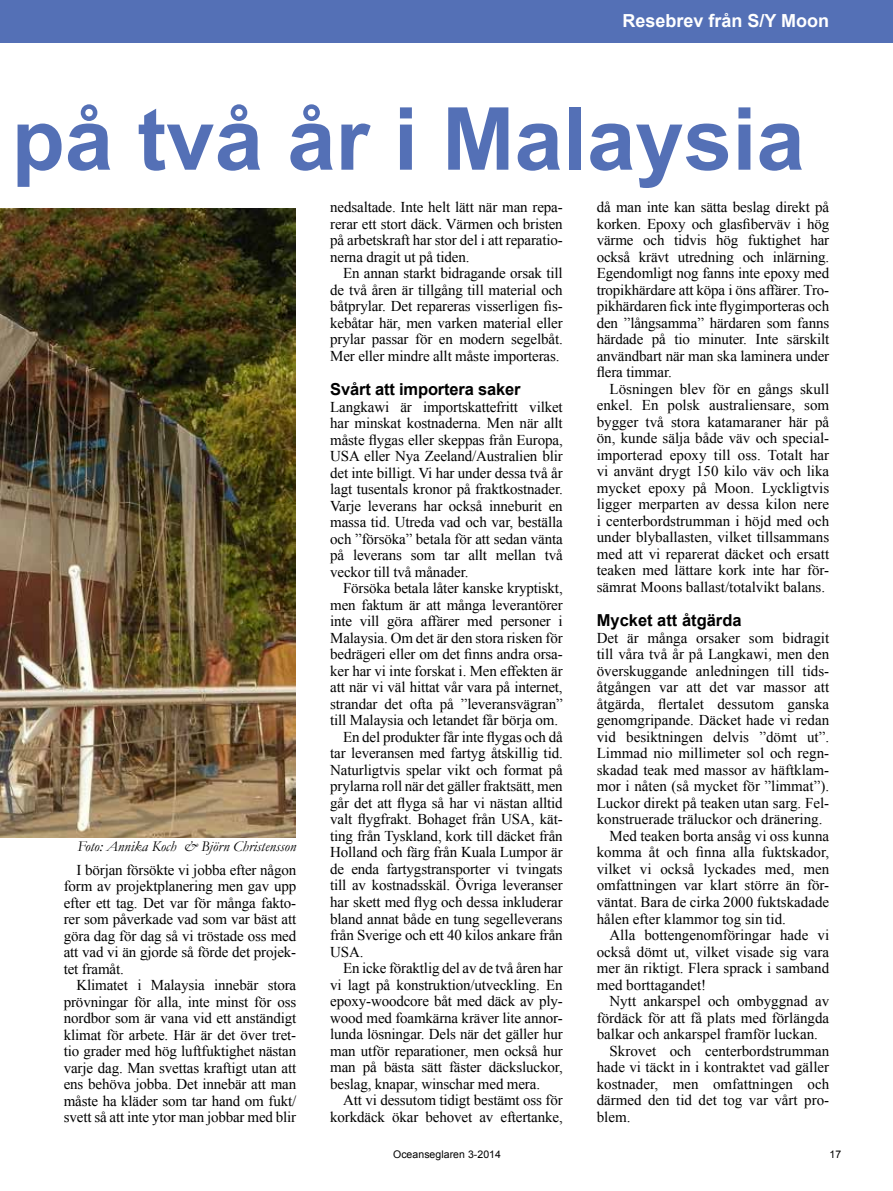
<style>
.page{position:relative;width:893px;height:1191px;background:#fff}
.page>*{position:absolute;margin:0;border:0;box-sizing:border-box;transform-origin:0 0}
.t1{font:700 87px "Arial";color:#5470b6}
.t2{font:700 18px "Arial";color:#fff}
.t3{font:700 16.5px "Arial";letter-spacing:-.01em;color:#000}
.t4{font:15px/16.5px "Times New Roman";letter-spacing:-.01em;color:#000;text-align:justify}
.t5{font:italic 15px "Garamond";color:#000}
.t6{font:10.5px "Arial";letter-spacing:.005em;color:#000}
</style>
<div class="page">
<div style="left:0;top:0;width:893px;height:42px;background:#5470b6"></div>
<img style="left:0;top:209px;width:295px;height:628px">
<p class="t2" style="left:622px;top:9px;width:208px">Resebrev från S/Y Moon</p>
<h1 class="t1" style="left:12px;top:81px;width:795px">på två år i Malaysia</h1>
<p class="t5" style="left:77px;top:836px;width:220px">Foto: Annika Koch &amp; Björn Christensson</p>
<p class="t4" style="left:64px;top:861px;width:234px;text-indent:13px">I början försökte vi jobba efter någon form av projektplanering men gav upp efter ett tag. Det var för många fakto&shy;rer som påverkade vad som var bäst att göra dag för dag så vi tröstade oss med att vad vi än gjorde så förde det projek&shy;tet framåt.</p>
<p class="t4" style="left:64px;top:976px;width:234px;text-indent:13px">Klimatet i Malaysia innebär stora prövningar för alla, inte minst för oss nordbor som är vana vid ett anständigt klimat för arbete. Här är det över tret&shy;tio grader med hög luftfuktighet nästan varje dag. Man svettas kraftigt utan att ens behöva jobba. Det innebär att man måste ha kläder som tar hand om fukt/ svett så att inte ytor man jobbar med blir</p>
<p class="t4" style="left:330px;top:199px;width:234px">nedsaltade. Inte helt lätt när man repa&shy;rerar ett stort däck. Värmen och bristen på arbetskraft har stor del i att reparatio&shy;nerna dragit ut på tiden.</p>
<p class="t4" style="left:330px;top:265px;width:234px;text-indent:13px">En annan starkt bidragande orsak till de två åren är tillgång till material och båtprylar. Det repareras visserligen fis&shy;kebåtar här, men varken material eller prylar passar för en modern segelbåt.<br>Mer eller mindre allt måste importeras.</p>
<p class="t3" style="left:330px;top:378px;width:192px">Svårt att importera saker</p>
<p class="t4" style="left:330px;top:398px;width:234px">Langkawi är importskattefritt vilket har minskat kostnaderna. Men när allt måste flygas eller skeppas från Europa, USA eller Nya Zeeland/Australien blir det inte billigt. Vi har under dessa två år lagt tusentals kronor på fraktkostnader.<br>Varje leverans har också inneburit en massa tid. Utreda vad och var, beställa och ”försöka” betala för att sedan vänta på leverans som tar allt mellan två veckor till två månader.</p>
<p class="t4" style="left:343px;top:580px;width:221px">Försöka betala låter kanske kryptiskt,</p>
<p class="t4" style="left:330px;top:596px;width:234px">men faktum är att många leverantörer</p>
<p class="t4" style="left:330px;top:613px;width:234px">inte vill göra affärer med personer i</p>
<p class="t4" style="left:330px;top:629px;width:234px">Malaysia. Om det är den stora risken för</p>
<p class="t4" style="left:330px;top:646px;width:234px">bedrägeri eller om det finns andra orsa-</p>
<p class="t4" style="left:330px;top:662px;width:234px">ker har vi inte forskat i. Men effekten är</p>
<p class="t4" style="left:330px;top:679px;width:234px">att när vi väl hittat vår vara på internet,</p>
<p class="t4" style="left:330px;top:695px;width:234px">strandar det ofta på ”leveransvägran”</p>
<p class="t4" style="left:330px;top:712px;width:229px">till Malaysia och letandet får börja om.</p>
<p class="t4" style="left:343px;top:728px;width:221px">En del produkter får inte flygas och då</p>
<p class="t4" style="left:330px;top:745px;width:234px">tar leveransen med fartyg åtskillig tid.</p>
<p class="t4" style="left:330px;top:761px;width:234px">Naturligtvis spelar vikt och format på</p>
<p class="t4" style="left:330px;top:778px;width:234px">prylarna roll när det gäller fraktsätt, men</p>
<p class="t4" style="left:330px;top:794px;width:234px">går det att flyga så har vi nästan alltid</p>
<p class="t4" style="left:330px;top:811px;width:234px">valt flygfrakt. Bohaget från USA, kät-</p>
<p class="t4" style="left:330px;top:827px;width:234px">ting från Tyskland, kork till däcket från</p>
<p class="t4" style="left:330px;top:844px;width:234px">Holland och färg från Kuala Lumpor är</p>
<p class="t4" style="left:330px;top:860px;width:234px">de enda fartygstransporter vi tvingats</p>
<p class="t4" style="left:330px;top:877px;width:234px">till av kostnadsskäl. Övriga leveranser</p>
<p class="t4" style="left:330px;top:893px;width:234px">har skett med flyg och dessa inkluderar</p>
<p class="t4" style="left:330px;top:910px;width:234px">bland annat både en tung segelleverans</p>
<p class="t4" style="left:330px;top:926px;width:234px">från Sverige och ett 40 kilos ankare från</p>
<p class="t4" style="left:330px;top:943px;width:35px">USA.</p>
<p class="t4" style="left:343px;top:959px;width:221px">En icke föraktlig del av de två åren har</p>
<p class="t4" style="left:330px;top:976px;width:234px">vi lagt på konstruktion/utveckling. En</p>
<p class="t4" style="left:330px;top:992px;width:234px">epoxy-woodcore båt med däck av ply-</p>
<p class="t4" style="left:330px;top:1009px;width:234px">wood med foamkärna kräver lite annor-</p>
<p class="t4" style="left:330px;top:1025px;width:234px">lunda lösningar. Dels när det gäller hur</p>
<p class="t4" style="left:330px;top:1042px;width:234px">man utför reparationer, men också hur</p>
<p class="t4" style="left:330px;top:1058px;width:234px">man på bästa sätt fäster däcksluckor,</p>
<p class="t4" style="left:330px;top:1075px;width:211px">beslag, knapar, winschar med mera.</p>
<p class="t4" style="left:343px;top:1091px;width:221px">Att vi dessutom tidigt bestämt oss för</p>
<p class="t4" style="left:330px;top:1108px;width:234px">korkdäck ökar behovet av eftertanke,</p>
<p class="t4" style="left:597px;top:199px;width:234px">då man inte kan sätta beslag direkt på korken. Epoxy och glasfiberväv i hög värme och tidvis hög fuktighet har också krävt utredning och inlärning.<br>Egendomligt nog fanns inte epoxy med tropikhärdare att köpa i öns affärer. Tro&shy;pikhärdaren fick inte flygimporteras och den ”långsamma” härdaren som fanns härdade på tio minuter. Inte särskilt användbart när man ska laminera under flera timmar.</p>
<p class="t4" style="left:597px;top:380px;width:234px;text-indent:13px">Lösningen blev för en gångs skull enkel. En polsk australiensare, som bygger två stora katamaraner här på ön, kunde sälja både väv och special&shy;importerad epoxy till oss. Totalt har vi använt drygt 150 kilo väv och lika mycket epoxy på Moon. Lyckligtvis ligger merparten av dessa kilon nere i centerbordstrumman i höjd med och under blyballasten, vilket tillsammans med att vi reparerat däcket och ersatt teaken med lättare kork inte har för&shy;sämrat Moons ballast/totalvikt balans.</p>
<p class="t3" style="left:597px;top:609px;width:146px">Mycket att åtgärda</p>
<p class="t4" style="left:597px;top:629px;width:234px">Det är många orsaker som bidragit</p>
<p class="t4" style="left:597px;top:646px;width:234px">till våra två år på Langkawi, men den</p>
<p class="t4" style="left:597px;top:662px;width:233px">överskuggande anledningen till tids-</p>
<p class="t4" style="left:597px;top:679px;width:234px">åtgången var att det var massor att</p>
<p class="t4" style="left:597px;top:695px;width:234px">åtgärda, flertalet dessutom ganska</p>
<p class="t4" style="left:597px;top:712px;width:234px">genomgripande. Däcket hade vi redan</p>
<p class="t4" style="left:597px;top:728px;width:234px">vid besiktningen delvis ”dömt ut”.</p>
<p class="t4" style="left:597px;top:745px;width:234px">Limmad nio millimeter sol och regn-</p>
<p class="t4" style="left:597px;top:761px;width:234px">skadad teak med massor av häftklam-</p>
<p class="t4" style="left:597px;top:778px;width:234px">mor i nåten (så mycket för ”limmat”).</p>
<p class="t4" style="left:597px;top:794px;width:234px">Luckor direkt på teaken utan sarg. Fel-</p>
<p class="t4" style="left:597px;top:811px;width:227px">konstruerade träluckor och dränering.</p>
<p class="t4" style="left:609px;top:827px;width:221px">Med teaken borta ansåg vi oss kunna</p>
<p class="t4" style="left:597px;top:844px;width:234px">komma åt och finna alla fuktskador,</p>
<p class="t4" style="left:597px;top:860px;width:234px">vilket vi också lyckades med, men</p>
<p class="t4" style="left:597px;top:877px;width:234px">omfattningen var klart större än för-</p>
<p class="t4" style="left:597px;top:893px;width:234px">väntat. Bara de cirka 2000 fuktskadade</p>
<p class="t4" style="left:597px;top:910px;width:191px">hålen efter klammor tog sin tid.</p>
<p class="t4" style="left:609px;top:926px;width:221px">Alla bottengenomföringar hade vi</p>
<p class="t4" style="left:597px;top:943px;width:234px">också dömt ut, vilket visade sig vara</p>
<p class="t4" style="left:597px;top:959px;width:234px">mer än riktigt. Flera sprack i samband</p>
<p class="t4" style="left:597px;top:976px;width:111px">med borttagandet!</p>
<p class="t4" style="left:609px;top:992px;width:221px">Nytt ankarspel och ombyggnad av</p>
<p class="t4" style="left:597px;top:1009px;width:234px">fördäck för att få plats med förlängda</p>
<p class="t4" style="left:597px;top:1025px;width:223px">balkar och ankarspel framför luckan.</p>
<p class="t4" style="left:609px;top:1042px;width:221px">Skrovet och centerbordstrumman</p>
<p class="t4" style="left:597px;top:1058px;width:234px">hade vi täckt in i kontraktet vad gäller</p>
<p class="t4" style="left:597px;top:1075px;width:234px">kostnader, men omfattningen och</p>
<p class="t4" style="left:597px;top:1091px;width:234px">därmed den tid det tog var vårt pro-</p>
<p class="t4" style="left:597px;top:1108px;width:35px">blem.</p>
<p class="t6" style="left:393px;top:1147px;width:109px">Oceanseglaren 3-2014</p>
<p class="t6" style="left:830px;top:1147px;width:13px">17</p>
</div>
